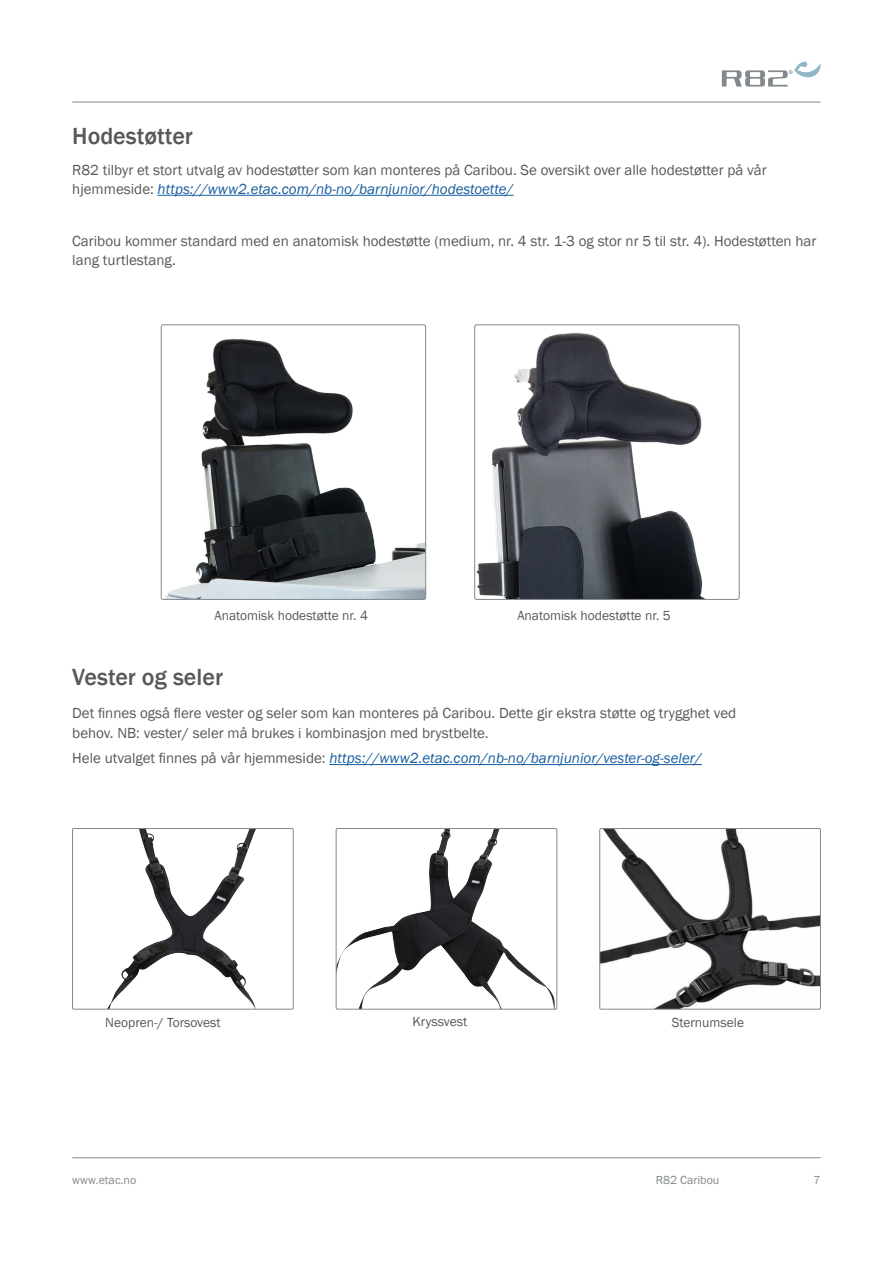
<style>
.page{position:relative;width:893px;height:1263px;background:#fff}
.page>*{position:absolute;margin:0;border:0;box-sizing:border-box;transform-origin:0 0}
._4__Header_-_Basic_b{font:500 24px "Franklin Gothic";color:#57585a}
._4__Body_-_basic_bod{font:15px/19.5px "Franklin Gothic";color:#57585a}
._4__Body_-_basic_bod-2{font:italic 15px "Franklin Gothic";color:#175d9e}
._4__Body_-_basic_bod-3{font:13.5px "Franklin Gothic";color:#57585a}
.t1{font:12px "Franklin Gothic";color:#83888c}
.s1{font-style:italic;color:#175d9e}
.s2{font-style:normal;color:#57585a}
</style>
<div class="page">
<hr style="left:72px;top:102px;width:749px;height:1px;background:#83888c">
<hr style="left:72px;top:1157px;width:749px;height:1px;background:#83888c">
<svg style="left:722px;top:62px;width:99px;height:25px"></svg>
<hr style="left:158px;top:195px;width:356px;height:1px;background:#175d9e">
<img style="left:476px;top:332px;width:228px;height:266px">
<div style="left:474px;top:324px;width:265px;height:276px;border:1px solid #83888c;border-radius:2px"></div>
<img style="left:338px;top:830px;width:217px;height:177px">
<div style="left:336px;top:828px;width:221px;height:181px;border:1px solid #83888c"></div>
<img style="left:108px;top:830px;width:148px;height:177px">
<div style="left:72px;top:828px;width:221px;height:181px;border:1px solid #83888c"></div>
<hr style="left:329px;top:764px;width:373px;height:1px;background:#175d9e">
<img style="left:601px;top:830px;width:218px;height:177px">
<div style="left:599px;top:828px;width:222px;height:181px;border:1px solid #83888c"></div>
<img style="left:165px;top:339px;width:259px;height:259px">
<div style="left:161px;top:324px;width:265px;height:276px;border:1px solid #83888c;border-radius:2px"></div>
<p class="_4__Header_-_Basic_b" style="left:72px;top:122px;width:122px">Hodestøtter</p>
<p class="_4__Body_-_basic_bod" style="left:72px;top:160px;width:696px">R82 tilbyr et stort utvalg av hodestøtter som kan monteres på Caribou. Se oversikt over alle hodestøtter på vår hjemmeside: <span class="s1">https://www2.etac.com/nb-no/barnjunior/hodestoette/</span></p>
<p class="_4__Body_-_basic_bod" style="left:72px;top:231px;width:746px">Caribou kommer standard med en anatomisk hodestøtte (medium, nr. 4 str. 1-3 og stor nr 5 til str. 4). Hodestøtten har lang turtlestang.</p>
<p class="_4__Body_-_basic_bod-3" style="left:215px;top:607px;width:155px">Anatomisk hodestøtte nr. 4</p>
<p class="_4__Body_-_basic_bod-3" style="left:517px;top:607px;width:155px">Anatomisk hodestøtte nr. 5</p>
<p class="_4__Header_-_Basic_b" style="left:72px;top:662px;width:152px">Vester og seler</p>
<p class="_4__Body_-_basic_bod" style="left:72px;top:704px;width:666px">Det finnes også flere vester og seler som kan monteres på Caribou. Dette gir ekstra støtte og trygghet ved behov. NB: vester/ seler må brukes i kombinasjon med brystbelte.</p>
<p class="_4__Body_-_basic_bod-2" style="left:72px;top:749px;width:631px"><span class="s2">Hele utvalget finnes på vår hjemmeside:</span> https://www2.etac.com/nb-no/barnjunior/vester-og-seler/</p>
<p class="_4__Body_-_basic_bod-3" style="left:105px;top:1014px;width:117px">Neopren-/ Torsovest</p>
<p class="_4__Body_-_basic_bod-3" style="left:412px;top:1013px;width:56px">Kryssvest</p>
<p class="_4__Body_-_basic_bod-3" style="left:672px;top:1014px;width:74px">Sternumsele</p>
<p class="t1" style="left:72px;top:1173px;width:66px">www.etac.no</p>
<p class="t1" style="left:656px;top:1173px;width:65px">R82 Caribou</p>
<p class="t1" style="left:814px;top:1173px;width:9px">7</p>
</div>
